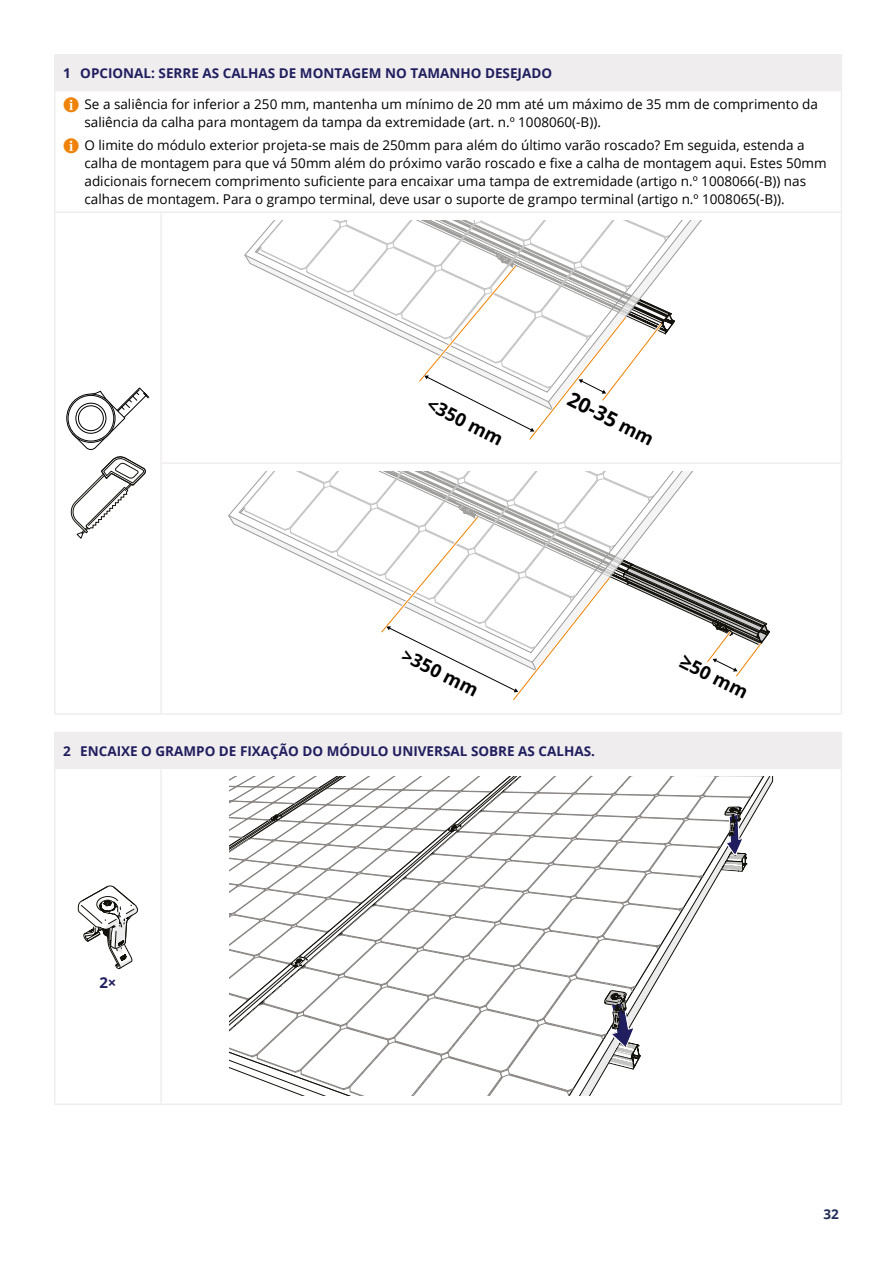
<style>
.page{position:relative;width:893px;height:1263px;background:#fff}
.page>*{position:absolute;margin:0;border:0;box-sizing:border-box;transform-origin:0 0}
.t1{font:700 20.4px "Open Sans";color:#000}
.t2{font:700 18.3px "Open Sans";color:#000}
.t3{font:700 15px "Open Sans";color:#201e5e}
.t4{font:13.5px/18px "Open Sans";color:#000}
.t5{font:700 13.5px "Open Sans";color:#201e5e}
.t6{font:700 13.5px "Open Sans";color:#222d57}
.s1{color:#ef8309}
.s2{font-size:18.3px}
.s3{font-size:20.4px}
</style>
<div class="page">
<div style="left:55px;top:55px;width:786px;height:36px;background:#f0edef"></div>
<hr style="left:54px;top:54px;width:107px;height:2px;background:#f0edef">
<hr style="left:54px;top:56px;width:2px;height:34px;background:#f0edef">
<hr style="left:161px;top:54px;width:681px;height:2px;background:#f0edef">
<hr style="left:841px;top:56px;width:1px;height:34px;background:#f0edef">
<hr style="left:54px;top:90px;width:107px;height:1px;background:#f0edef">
<hr style="left:54px;top:91px;width:2px;height:120px;background:#f0edef">
<hr style="left:161px;top:90px;width:681px;height:1px;background:#f0edef">
<hr style="left:841px;top:91px;width:1px;height:120px;background:#f0edef">
<hr style="left:54px;top:211px;width:107px;height:2px;background:#f0edef">
<hr style="left:54px;top:213px;width:2px;height:250px;background:#f0edef">
<hr style="left:161px;top:211px;width:681px;height:2px;background:#f0edef">
<hr style="left:160px;top:213px;width:2px;height:249px;background:#f0edef">
<hr style="left:841px;top:213px;width:1px;height:249px;background:#f0edef">
<hr style="left:54px;top:463px;width:2px;height:250px;background:#f0edef">
<hr style="left:160px;top:462px;width:682px;height:2px;background:#f0edef">
<hr style="left:160px;top:464px;width:2px;height:249px;background:#f0edef">
<hr style="left:841px;top:464px;width:1px;height:249px;background:#f0edef">
<hr style="left:54px;top:713px;width:107px;height:2px;background:#f0edef">
<hr style="left:161px;top:713px;width:681px;height:2px;background:#f0edef">
<svg style="left:69px;top:387px;width:81px;height:152px"></svg>
<svg style="left:260px;top:221px;width:441px;height:219px"></svg>
<svg style="left:244px;top:472px;width:526px;height:228px"></svg>
<div style="left:55px;top:732px;width:786px;height:36px;background:#f0edef"></div>
<hr style="left:54px;top:732px;width:107px;height:1px;background:#f0edef">
<hr style="left:54px;top:733px;width:1px;height:35px;background:#f0edef">
<hr style="left:161px;top:732px;width:681px;height:1px;background:#f0edef">
<hr style="left:841px;top:733px;width:1px;height:35px;background:#f0edef">
<hr style="left:54px;top:768px;width:107px;height:1px;background:#f0edef">
<hr style="left:54px;top:769px;width:1px;height:334px;background:#f0edef">
<hr style="left:161px;top:768px;width:681px;height:1px;background:#f0edef">
<hr style="left:160px;top:769px;width:2px;height:334px;background:#f0edef">
<hr style="left:841px;top:769px;width:1px;height:334px;background:#f0edef">
<hr style="left:54px;top:1103px;width:107px;height:2px;background:#f0edef">
<hr style="left:161px;top:1103px;width:681px;height:2px;background:#f0edef">
<svg style="left:78px;top:885px;width:60px;height:84px"></svg>
<svg style="left:229px;top:776px;width:534px;height:320px"></svg>
<p class="t5" style="left:63px;top:63px;width:490px">1 OPCIONAL: SERRE AS CALHAS DE MONTAGEM NO TAMANHO DESEJADO</p>
<p class="t4" style="left:85px;top:95px;width:735px;text-indent:-21px"><span class="s1">✔</span> Se a saliência for inferior a 250 mm, mantenha um mínimo de 20 mm até um máximo de 35 mm de comprimento da saliência da calha para montagem da tampa da extremidade (art. n.º 1008060(-B)).</p>
<p class="t4" style="left:85px;top:135px;width:744px;text-indent:-21px"><span class="s1">✔</span> O limite do módulo exterior projeta-se mais de 250mm para além do último varão roscado? Em seguida, estenda a calha de montagem para que vá 50mm além do próximo varão roscado e fixe a calha de montagem aqui. Estes 50mm adicionais fornecem comprimento suficiente para encaixar uma tampa de extremidade (artigo n.º 1008066(-B)) nas calhas de montagem. Para o grampo terminal, deve usar o suporte de grampo terminal (artigo n.º 1008065(-B)).</p>
<h2 class="t2" style="left:434px;top:391px;width:84px;rotate:27deg">&lt;350 mm</h2>
<h1 class="t1" style="left:576px;top:384px;width:95px;rotate:27deg">20-35 <span class="s2">mm</span></h1>
<h2 class="t2" style="left:409px;top:642px;width:84px;rotate:27deg">&gt;350 mm</h2>
<h2 class="t2" style="left:687px;top:648px;width:75px;rotate:27deg"><span class="s3">≥</span>50 mm</h2>
<p class="t5" style="left:63px;top:741px;width:533px">2 ENCAIXE O GRAMPO DE FIXAÇÃO DO MÓDULO UNIVERSAL SOBRE AS CALHAS.</p>
<p class="t3" style="left:99px;top:972px;width:19px">2×</p>
<p class="t6" style="left:824px;top:1205px;width:17px">32</p>
</div>
